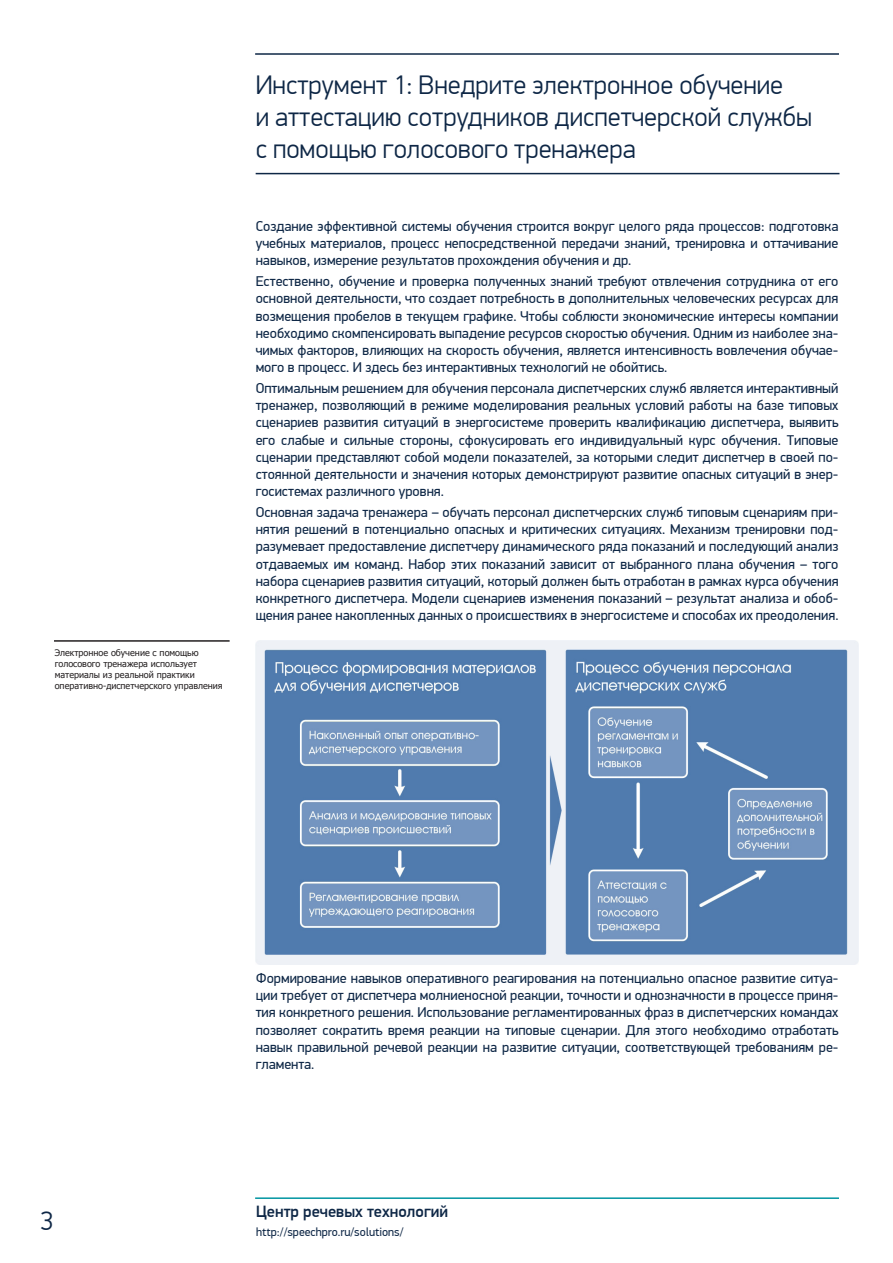
<style>
.page{position:relative;width:893px;height:1263px;background:#fff}
.page>*{position:absolute;margin:0;border:0;box-sizing:border-box;transform-origin:0 0}
.Инструмент{font:300 27px/32.4px "PF Din Display Pro";color:#0e2746}
.t1{font:500 16.5px "PF Din Display Pro";color:#0e2746}
.Основной{font:14.25px/17.1px "PF Din Display Pro";color:#0e2746;text-align:justify}
.t2{font:12px "PF Din Display Pro";color:#0e2746}
.Выноска{font:9px/10.8px "Tahoma";color:#231f20}
</style>
<div class="page">
<hr style="left:255px;top:53px;width:584px;height:2px;background:#0e2746">
<hr style="left:255px;top:1197px;width:584px;height:2px;background:#0095a1">
<hr style="left:256px;top:173px;width:583px;height:1px;background:#0e2746">
<hr style="left:54px;top:640px;width:176px;height:2px;background:#231f20">
<img style="left:255px;top:640px;width:604px;height:325px">
<p class="Выноска" style="left:55px;top:647px;width:169px">Электронное обучение с помощью голосового тренажера использует материалы из реальной практики оперативно-диспетчерского управления</p>
<p class="Инструмент" style="left:256px;top:69px;width:558px">Инструмент 1: Внедрите электронное обучение<br>и аттестацию сотрудников диспетчерской службы с помощью голосового тренажера</p>
<p class="Основной" style="left:256px;top:218px;width:584px">Создание эффективной системы обучения строится вокруг целого ряда процессов: подготовка учебных материалов, процесс непосредственной передачи знаний, тренировка и оттачивание навыков, измерение результатов прохождения обучения и др.</p>
<p class="Основной" style="left:256px;top:273px;width:584px">Естественно, обучение и проверка полученных знаний требуют отвлечения сотрудника от его основной деятельности, что создает потребность в дополнительных человеческих ресурсах для возмещения пробелов в текущем графике. Чтобы соблюсти экономические интересы компании необходимо скомпенсировать выпадение ресурсов скоростью обучения. Одним из наиболее зна&shy;чимых факторов, влияющих на скорость обучения, является интенсивность вовлечения обучае&shy;мого в процесс. И здесь без интерактивных технологий не обойтись.</p>
<p class="Основной" style="left:256px;top:380px;width:584px">Оптимальным решением для обучения персонала диспетчерских служб является интерактивный тренажер, позволяющий в режиме моделирования реальных условий работы на базе типовых сценариев развития ситуаций в энергосистеме проверить квалификацию диспетчера, выявить его слабые и сильные стороны, сфокусировать его индивидуальный курс обучения. Типовые сценарии представляют собой модели показателей, за которыми следит диспетчер в своей по&shy;стоянной деятельности и значения которых демонстрируют развитие опасных ситуаций в энер&shy;госистемах различного уровня.</p>
<p class="Основной" style="left:256px;top:504px;width:584px">Основная задача тренажера – обучать персонал диспетчерских служб типовым сценариям при&shy;нятия решений в потенциально опасных и критических ситуациях. Механизм тренировки под&shy;разумевает предоставление диспетчеру динамического ряда показаний и последующий анализ отдаваемых им команд. Набор этих показаний зависит от выбранного плана обучения – того набора сценариев развития ситуаций, который должен быть отработан в рамках курса обучения конкретного диспетчера. Модели сценариев изменения показаний – результат анализа и обоб&shy;щения ранее накопленных данных о происшествиях в энергосистеме и способах их преодоления.</p>
<h1 class="Инструмент" style="left:41px;top:1205px;width:15px">3</h1>
<p class="Основной" style="left:256px;top:970px;width:584px">Формирование навыков оперативного реагирования на потенциально опасное развитие ситуа&shy;ции требует от диспетчера молниеносной реакции, точности и однозначности в процессе приня&shy;тия конкретного решения. Использование регламентированных фраз в диспетчерских командах позволяет сократить время реакции на типовые сценарии. Для этого необходимо отработать навык правильной речевой реакции на развитие ситуации, соответствующей требованиям ре&shy;гламента.</p>
<p class="t1" style="left:256px;top:1202px;width:193px">Центр речевых технологий</p>
<p class="t2" style="left:256px;top:1225px;width:149px">http://speechpro.ru/solutions/</p>
</div>
